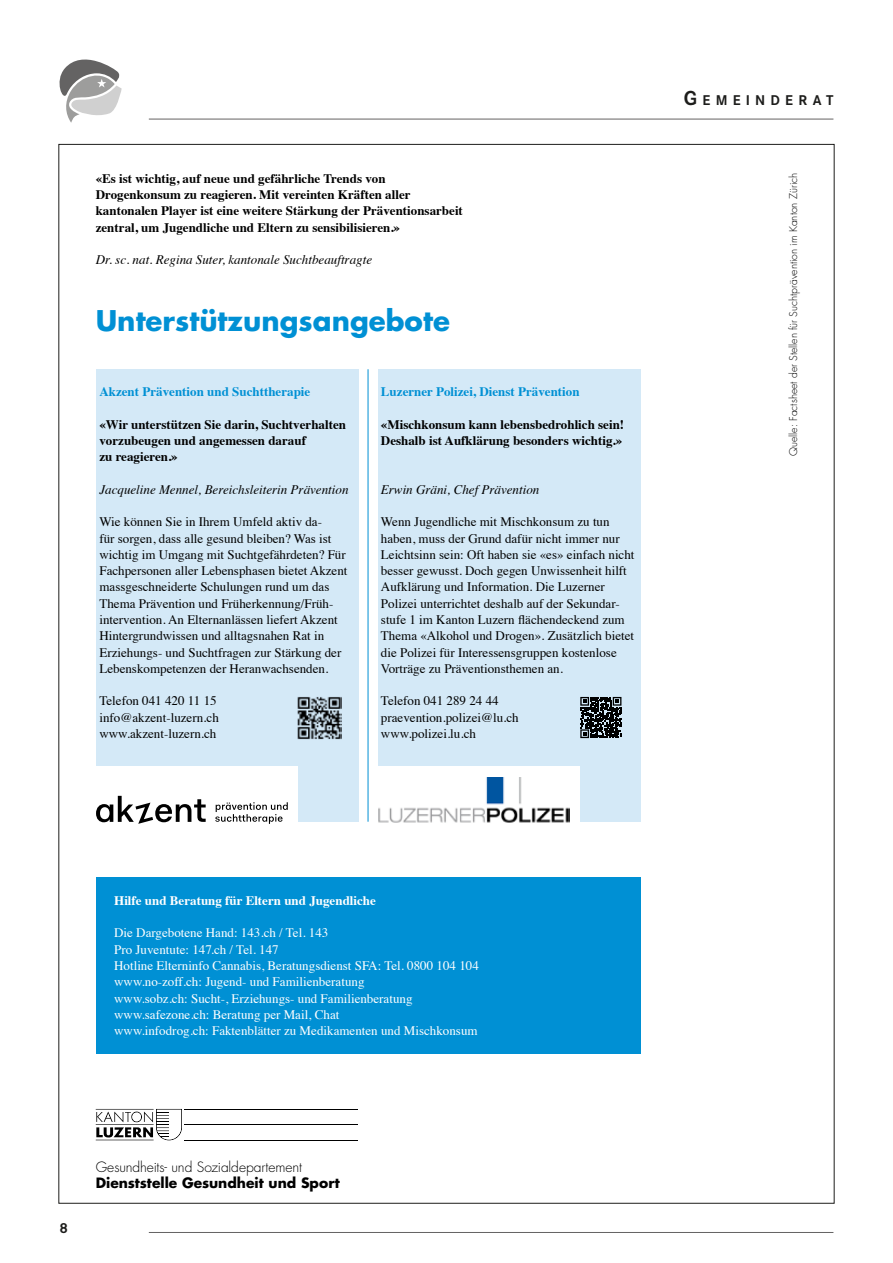
<style>
.page{position:relative;width:893px;height:1263px;background:#fff}
.page>*{position:absolute;margin:0;border:0;box-sizing:border-box;transform-origin:0 0}
.t1{font:700 27.75px "Futura Luzern";color:#0090d4}
.t2{font:700 15px "Corporate S";color:#1d1d1b}
.t3{font:700 14.7px "Corporate S";letter-spacing:.355em;color:#1d1d1b}
.t4{font:300 13.8px "Futura Luzern";letter-spacing:-.005em;color:#000}
.t5{font:700 13.8px "Futura Luzern";color:#000}
.t6{font:13.05px/16.4px "Times";color:#000}
.t7{font:700 13.05px/16.4px "Times";color:#000}
.t8{font:13.05px/16.4px "Times";color:#fff}
.t9{font:italic 13.05px "Times";color:#000}
.t10{font:700 13.05px "Times";color:#0090d4}
.t11{font:700 13.05px "Times";color:#fff}
.t12{font:300 10.35px "Futura Luzern";color:#000}
.s1{font-size:21px}
</style>
<div class="page">
<hr style="left:149px;top:119px;width:684px;height:1px;background:#646363">
<hr style="left:149px;top:1232px;width:684px;height:1px;background:#646363">
<svg style="left:60px;top:60px;width:62px;height:63px"></svg>
<hr style="left:368px;top:369px;width:1px;height:453px;background:#0090d4">
<div style="left:378px;top:369px;width:262px;height:453px;background:#d4e9f7"></div>
<div style="left:371px;top:767px;width:209px;height:64px;background:#fff"></div>
<div style="left:96px;top:878px;width:544px;height:176px;background:#0090d4"></div>
<div style="left:96px;top:369px;width:262px;height:453px;background:#d4e9f7"></div>
<hr style="left:184px;top:1124px;width:174px;height:1px;background:#000">
<hr style="left:96px;top:1140px;width:58px;height:1px;background:#000">
<hr style="left:184px;top:1140px;width:174px;height:1px;background:#000">
<svg style="left:96px;top:1109px;width:86px;height:31px"></svg>
<hr style="left:184px;top:1109px;width:174px;height:1px;background:#000">
<img style="left:297px;top:697px;width:44px;height:43px">
<svg style="left:580px;top:696px;width:42px;height:43px"></svg>
<svg style="left:580px;top:697px;width:41px;height:41px"></svg>
<img style="left:378px;top:777px;width:192px;height:46px">
<div style="left:80px;top:767px;width:218px;height:64px;background:#fff"></div>
<svg style="left:215px;top:802px;width:73px;height:22px"></svg>
<svg style="left:96px;top:796px;width:110px;height:28px"></svg>
<p class="t7" style="left:96px;top:169px;width:369px">«Es ist wichtig, auf neue und gefährliche Trends von Drogenkonsum zu reagieren. Mit vereinten Kräften aller kantonalen Player ist eine weitere Stärkung der Präventionsarbeit zentral, um Jugendliche und Eltern zu sensibilisieren.»</p>
<p class="t9" style="left:96px;top:248px;width:278px">Dr. sc. nat. Regina Suter, kantonale Suchtbeauftragte</p>
<h1 class="t1" style="left:96px;top:302px;width:356px">Unterstützungsangebote</h1>
<p class="t10" style="left:99px;top:379px;width:212px">Akzent Prävention und Suchttherapie</p>
<p class="t7" style="left:99px;top:415px;width:248px">«Wir unterstützen Sie darin, Suchtverhalten vorzubeugen und angemessen darauf<br>zu reagieren.»</p>
<p class="t9" style="left:99px;top:478px;width:251px">Jacqueline Mennel, Bereichsleiterin Prävention</p>
<p class="t6" style="left:99px;top:513px;width:250px">Wie können Sie in Ihrem Umfeld aktiv da-<br>für sorgen, dass alle gesund bleiben? Was ist wichtig im Umgang mit Suchtgefährdeten? Für Fachpersonen aller Lebensphasen bietet Akzent massgeschneiderte Schulungen rund um das Thema Prävention und Früherkennung/Früh&shy;intervention. An Elternanlässen liefert Akzent Hintergrundwissen und alltagsnahen Rat in Erziehungs- und Suchtfragen zur Stärkung der Lebenskompetenzen der Heranwachsenden.</p>
<p class="t6" style="left:99px;top:692px;width:121px">Telefon 041 420 11 15 info@akzent-luzern.ch www.akzent-luzern.ch</p>
<p class="t10" style="left:381px;top:379px;width:200px">Luzerner Polizei, Dienst Prävention</p>
<p class="t7" style="left:381px;top:415px;width:245px">«Mischkonsum kann lebensbedrohlich sein!<br>Deshalb ist Aufklärung besonders wichtig.»</p>
<p class="t9" style="left:381px;top:478px;width:160px">Erwin Gräni, Chef Prävention</p>
<p class="t6" style="left:381px;top:513px;width:255px">Wenn Jugendliche mit Mischkonsum zu tun haben, muss der Grund dafür nicht immer nur Leichtsinn sein: Oft haben sie «es» einfach nicht besser gewusst. Doch gegen Unwissenheit hilft Aufklärung und Information. Die Luzerner Polizei unterrichtet deshalb auf der Sekundar&shy;stufe 1 im Kanton Luzern flächendeckend zum Thema «Alkohol und Drogen». Zusätzlich bietet die Polizei für Interessensgruppen kostenlose Vorträge zu Präventionsthemen an.</p>
<p class="t6" style="left:381px;top:692px;width:139px">Telefon 041 289 24 44 praevention.polizei@lu.ch www.polizei.lu.ch</p>
<p class="t3" style="left:684px;top:92px;width:151px"><span class="s1">G</span>EMEINDERAT</p>
<p class="t12" style="left:787px;top:456px;width:285px;rotate:-90deg">Quelle: Factsheet der Stellen für Suchtprävention im Kanton Zürich</p>
<p class="t11" style="left:114px;top:888px;width:263px">Hilfe und Beratung für Eltern und Jugendliche</p>
<p class="t8" style="left:114px;top:924px;width:366px">Die Dargebotene Hand: 143.ch / Tel. 143<br>Pro Juventute: 147.ch / Tel. 147<br>Hotline Elterninfo Cannabis, Beratungsdienst SFA: Tel. 0800 104 104 www.no-zoff.ch: Jugend- und Familienberatung<br>www.sobz.ch: Sucht-, Erziehungs- und Familienberatung www.safezone.ch: Beratung per Mail, Chat<br>www.infodrog.ch: Faktenblätter zu Medikamenten und Mischkonsum</p>
<p class="t2" style="left:60px;top:1220px;width:10px">8</p>
<p class="t4" style="left:96px;top:1158px;width:208px">Gesundheits- und Sozialdepartement</p>
<p class="t5" style="left:96px;top:1174px;width:246px">Dienststelle Gesundheit und Sport</p>
</div>
